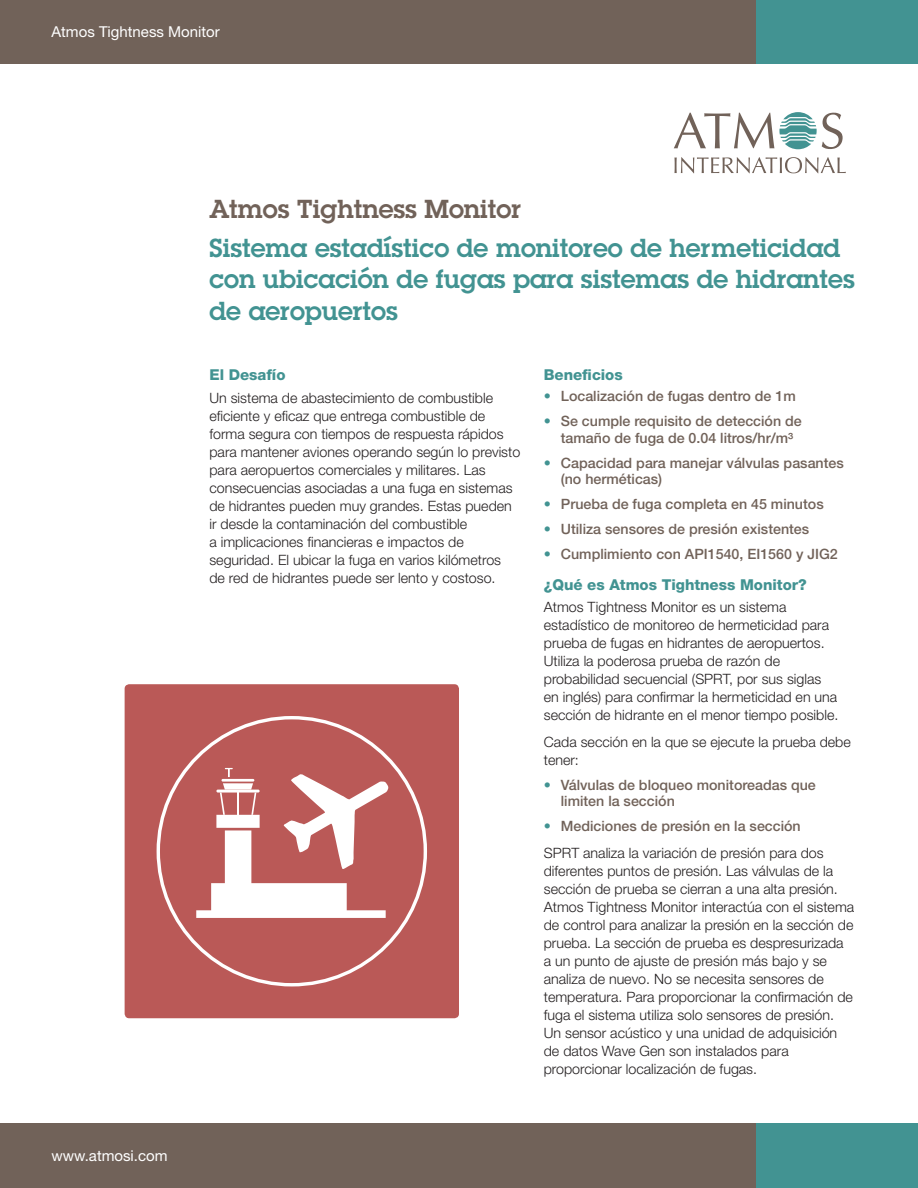
<style>
.page{position:relative;width:918px;height:1188px;background:#fff}
.page>*{position:absolute;margin:0;border:0;box-sizing:border-box;transform-origin:0 0}
._02_coloured_heading{font:600 25.5px/31.5px "Lubalin Graph Std";color:#429392}
._01_warm_grey_headin{font:600 25.5px "Lubalin Graph Std";color:#716259}
._03_sub_heads{font:800 15px "Helvetica Neue LT Std";color:#429392}
.t1{font:15px "Helvetica Neue LT Std";color:#fff}
._04_body_text{font:300 14.25px/18px "Helvetica Neue LT Std";color:#231f20}
.t2{font:500 14.25px/16.5px "Helvetica Neue LT Std";color:#716259}
.s1{font-weight:300;color:#429392}
</style>
<div class="page">
<div style="left:0;top:0;width:918px;height:64px;background:#716259"></div>
<div style="left:0;top:1123px;width:918px;height:65px;background:#716259"></div>
<div style="left:757px;top:0;width:161px;height:64px;background:#429392"></div>
<div style="left:757px;top:1123px;width:161px;height:65px;background:#429392"></div>
<svg style="left:674px;top:157px;width:172px;height:16px"></svg>
<svg style="left:674px;top:112px;width:169px;height:37px"></svg>
<div style="left:125px;top:684px;width:334px;height:334px;background:#ba5957;border-radius:5px"></div>
<svg style="left:196px;top:768px;width:193px;height:150px"></svg>
<p class="t1" style="left:52px;top:23px;width:170px">Atmos Tightness Monitor</p>
<p class="_01_warm_grey_headin" style="left:209px;top:192px;width:313px">Atmos Tightness Monitor</p>
<p class="_02_coloured_heading" style="left:209px;top:232px;width:647px">Sistema estadístico de monitoreo de hermeticidad con ubicación de fugas para sistemas de hidrantes de aeropuertos</p>
<p class="t1" style="left:52px;top:1146px;width:118px">www.atmosi.com</p>
<p class="_03_sub_heads" style="left:209px;top:366px;width:78px">El Desafío</p>
<p class="_04_body_text" style="left:209px;top:388px;width:312px">Un sistema de abastecimiento de combustible eficiente y eficaz que entrega combustible de forma segura con tiempos de respuesta rápidos para mantener aviones operando según lo previsto para aeropuertos comerciales y militares. Las consecuencias asociadas a una fuga en sistemas de hidrantes pueden muy grandes. Estas pueden ir desde la contaminación del combustible<br>a implicaciones financieras e impactos de seguridad. El ubicar la fuga en varios kilómetros<br>de red de hidrantes puede ser lento y costoso.</p>
<p class="_03_sub_heads" style="left:544px;top:366px;width:80px">Beneficios</p>
<p class="t2" style="left:544px;top:388px;width:253px"><span class="s1">•</span> Localización de fugas dentro de 1m</p>
<p class="t2" style="left:544px;top:413px;width:260px;text-align:center"><span class="s1">•</span> Se cumple requisito de detección de tamaño de fuga de 0.04 litros/hr/m³</p>
<p class="t2" style="left:561px;top:454px;width:285px;text-indent:-17px"><span class="s1">•</span> Capacidad para manejar válvulas pasantes (no herméticas)</p>
<p class="t2" style="left:544px;top:496px;width:281px"><span class="s1">•</span> Prueba de fuga completa en 45 minutos</p>
<p class="t2" style="left:544px;top:521px;width:267px"><span class="s1">•</span> Utiliza sensores de presión existentes</p>
<p class="t2" style="left:544px;top:546px;width:295px"><span class="s1">•</span> Cumplimiento con API1540, EI1560 y JIG2</p>
<p class="_03_sub_heads" style="left:544px;top:576px;width:265px">¿Qué es Atmos Tightness Monitor?</p>
<p class="_04_body_text" style="left:544px;top:598px;width:296px">Atmos Tightness Monitor es un sistema estadístico de monitoreo de hermeticidad para prueba de fugas en hidrantes de aeropuertos.<br>Utiliza la poderosa prueba de razón de probabilidad secuencial (SPRT, por sus siglas en inglés) para confirmar la hermeticidad en una sección de hidrante en el menor tiempo posible.</p>
<p class="_04_body_text" style="left:544px;top:732px;width:309px">Cada sección en la que se ejecute la prueba debe tener:</p>
<p class="t2" style="left:561px;top:776px;width:257px;text-indent:-17px"><span class="s1">•</span> Válvulas de bloqueo monitoreadas que limiten la sección</p>
<p class="t2" style="left:544px;top:818px;width:259px"><span class="s1">•</span> Mediciones de presión en la sección</p>
<p class="_04_body_text" style="left:544px;top:843px;width:312px">SPRT analiza la variación de presión para dos diferentes puntos de presión. Las válvulas de la sección de prueba se cierran a una alta presión.<br>Atmos Tightness Monitor interactúa con el sistema de control para analizar la presión en la sección de prueba. La sección de prueba es despresurizada a un punto de ajuste de presión más bajo y se analiza de nuevo. No se necesita sensores de temperatura. Para proporcionar la confirmación de fuga el sistema utiliza solo sensores de presión.<br>Un sensor acústico y una unidad de adquisición de datos Wave Gen son instalados para proporcionar localización de fugas.</p>
</div>
